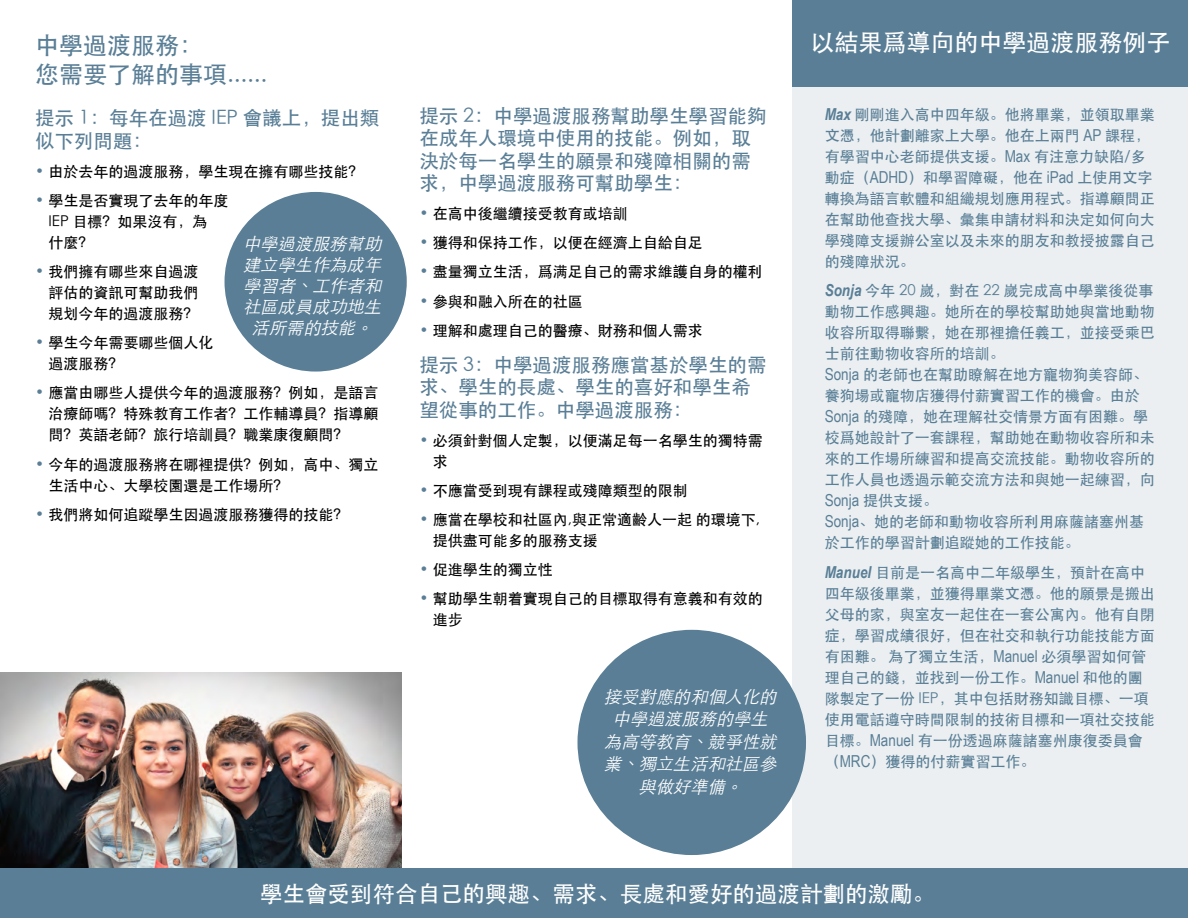
<style>
.page{position:relative;width:1188px;height:918px;background:#fff}
.page>*{position:absolute;margin:0;border:0;box-sizing:border-box;transform-origin:0 0}
.t1{font:24px/28.5px "ST Heiti";color:#597e96}
.t2{font:24px "ST Heiti";color:#fff}
.Workshop_Description{font:22.5px "ST Heiti";color:#fff}
.Sub-header{font:19.5px/22.5px "ST Heiti";color:#597e96}
.t3{font:italic 300 17.25px/22.5px "ST Heiti TC";color:#fff;text-align:center}
.t4{font:16.5px "Arial Narrow";color:#597e96}
.t5{font:15px/21px "ST Heiti";color:#597e96}
.t6{font:15px/21px "ST Heiti";color:#000}
.s1{color:#597e96}
.s2{font-family:"Arial Narrow";font-weight:700;font-style:italic;font-size:16.5px}
.s3{font-family:"Arial Narrow";font-size:16.5px}
.s4{font-family:"ST Heiti";font-size:15px}
.s5{font-family:"Adobe Heiti Std"}
</style>
<div class="page">
<img style="left:0;top:673px;width:402px;height:195px">
<div style="left:793px;top:78px;width:395px;height:797px;background:#ebeff1"></div>
<div style="left:0;top:868px;width:1188px;height:50px;background:#597e96"></div>
<div style="left:578px;top:630px;width:228px;height:225px;background:#597e96;border-radius:50%"></div>
<div style="left:225px;top:192px;width:182px;height:180px;background:#597e96;border-radius:50%"></div>
<div style="left:793px;top:0;width:395px;height:86px;background:#597e96"></div>
<p class="t1" style="left:35px;top:31px;width:233px">中學過渡服務：<br>您需要了解的事項......</p>
<p class="Sub-header" style="left:35px;top:107px;width:346px">提示 1：每年在過渡 IEP 會議上，提出類似下列問題：</p>
<p class="t6" style="left:35px;top:161px;width:330px"><span class="s1">•</span> 由於去年的過渡服務，學生現在擁有哪些技能？</p>
<p class="t6" style="left:49px;top:190px;width:181px;text-indent:-14px"><span class="s1">•</span> 學生是否實現了去年的年度<br>IEP 目標？如果沒有，為<br>什麼？</p>
<p class="t6" style="left:49px;top:261px;width:151px;text-align:justify;text-indent:-14px"><span class="s1">•</span> 我們擁有哪些來自過渡評估的資訊可幫助我們規划今年的過渡服務？</p>
<p class="t6" style="left:49px;top:332px;width:166px;text-indent:-14px"><span class="s1">•</span> 學生今年需要哪些個人化過渡服務？</p>
<p class="t6" style="left:49px;top:383px;width:331px;text-align:justify;text-indent:-14px"><span class="s1">•</span> 應當由哪些人提供今年的過渡服務？例如，是語言治療師嗎？特殊教育工作者？工作輔導員？指導顧問？英語老師？旅行培訓員？職業康復顧問？</p>
<p class="t6" style="left:49px;top:454px;width:331px;text-indent:-14px"><span class="s1">•</span> 今年的過渡服務將在哪裡提供？例如，高中、獨立生活中心、大學校園還是工作場所？</p>
<p class="t6" style="left:35px;top:504px;width:315px"><span class="s1">•</span> 我們將如何追蹤學生因過渡服務獲得的技能？</p>
<p class="t3" style="left:243px;top:231px;width:146px;line-height:21px">中學過渡服務幫助建立學生作為成年學習者、工作者和社區成員成功地生活所需的技能。</p>
<p class="Sub-header" style="left:419px;top:104px;width:349px">提示 2：中學過渡服務幫助學生學習能夠在成年人環境中使用的技能。例如，取決於每一名學生的願景和殘障相關的需求，中學過渡服務可幫助學生：</p>
<p class="t6" style="left:419px;top:203px;width:210px"><span class="s1">•</span> 在高中後繼續接受教育或培訓</p>
<p class="t6" style="left:419px;top:232px;width:285px"><span class="s1">•</span> 獲得和保持工作，以便在經濟上自給自足</p>
<p class="t6" style="left:419px;top:262px;width:345px"><span class="s1">•</span> 盡量獨立生活，爲满足自己的需求維護自身的權利</p>
<p class="t6" style="left:419px;top:291px;width:165px"><span class="s1">•</span> 參與和融入所在的社區</p>
<p class="t6" style="left:419px;top:320px;width:285px"><span class="s1">•</span> 理解和處理自己的醫療、財務和個人需求</p>
<p class="Sub-header" style="left:419px;top:353px;width:349px">提示 3：中學過渡服務應當基於學生的需求、學生的長處、學生的喜好和學生希望從事的工作。中學過渡服務：</p>
<p class="t6" style="left:433px;top:430px;width:331px;text-indent:-14px"><span class="s1">•</span> 必須針對個人定製，以便滿足每一名學生的獨特需求</p>
<p class="t6" style="left:419px;top:480px;width:270px"><span class="s1">•</span> 不應當受到現有課程或殘障類型的限制</p>
<p class="t6" style="left:433px;top:509px;width:329px;text-indent:-14px"><span class="s1">•</span> 應當在學校和社區內,與正常適齡人一起 的環境下,提供盡可能多的服務支援</p>
<p class="t6" style="left:419px;top:559px;width:135px"><span class="s1">•</span> 促進學生的獨立性</p>
<p class="t6" style="left:433px;top:588px;width:331px;text-indent:-14px"><span class="s1">•</span> 幫助學生朝着實現自己的目標取得有意義和有效的進步</p>
<p class="t3" style="left:604px;top:684px;width:180px">接受對應的和個人化的中學過渡服務的學生為高等教育、競爭性就業、獨立生活和社區參與做好準備。</p>
<p class="t2" style="left:810px;top:31px;width:361px">以結果爲導向的中學過渡服務例子</p>
<p class="t5" style="left:825px;top:104px;width:332px"><span class="s2">Max</span> 剛剛進入高中四年級。他將畢業，並領取畢業文憑，他計劃離家上大學。他在上兩門 <span class="s3">AP</span> 課程，有學習中心老師提供支援。<span class="s3">Max</span> 有注意力缺陷/多動症（<span class="s3">ADHD</span>）和學習障礙，他在 <span class="s3">iPad</span> 上使用文字轉換為語言軟體和組織規划應用程式。指導顧問正在幫助他查找大學、彙集申請材料和決定如何向大學殘障支援辦公室以及未來的朋友和教授披露自己的殘障狀況。</p>
<p class="t5" style="left:825px;top:281px;width:331px"><span class="s2">Sonja</span> 今年 20 嵗，對在 22 嵗完成高中學業後從事動物工作感興趣。她所在的學校幫助她與當地動物收容所取得聯繫，她在那裡擔任義工，並接受乘巴士前往動物收容所的培訓。<br><span class="s3">Sonja</span> 的老師也在幫助瞭解在地方寵物狗美容師、養狗場或寵物店獲得付薪實習工作的機會。由於<br><span class="s3">Sonja</span> 的殘障，她在理解社交情景方面有困難。學校爲她設計了一套課程，幫助她在動物收容所和未來的工作場所練習和提高交流技能。動物收容所的工作人員也透過示範交流方法和與她一起練習，向</p>
<p class="t4" style="left:825px;top:489px;width:115px">Sonja <span class="s4">提供支援。</span></p>
<p class="t5" style="left:825px;top:512px;width:321px"><span class="s3">Sonja</span>、她的老師和動物收容所利用麻薩諸塞州基於工作的學習計劃追蹤她的工作技能。</p>
<p class="t5" style="left:825px;top:562px;width:331px"><span class="s2">Manuel</span> 目前是一名高中二年級學生，預計在高中四年級後畢業，並獲得畢業文憑。他的願景是搬出父母的家，與室友一起住在一套公寓內。他有自閉症，學習成績很好，但在社交和執行功能技能方面有困難。 為了獨立生活，<span class="s3">Manuel</span> 必須學習如何管理自己的錢，並找到一份工作。<span class="s3">Manuel</span> 和他的團隊製定了一份 IEP，其中包括財務知識目標、一項使用電話遵守時間限制的技術目標和一項社交技能目標。<span class="s3">Manuel</span> 有一份透過麻薩諸塞州康復委員會（<span class="s3">MRC</span>）獲得的付薪實習工作。</p>
<p class="Workshop_Description" style="left:260px;top:883px;width:677px">學生會受到符合<span class="s5">自己的</span>興趣、需求、長處和愛好的過渡計劃的激勵。</p>
</div>
